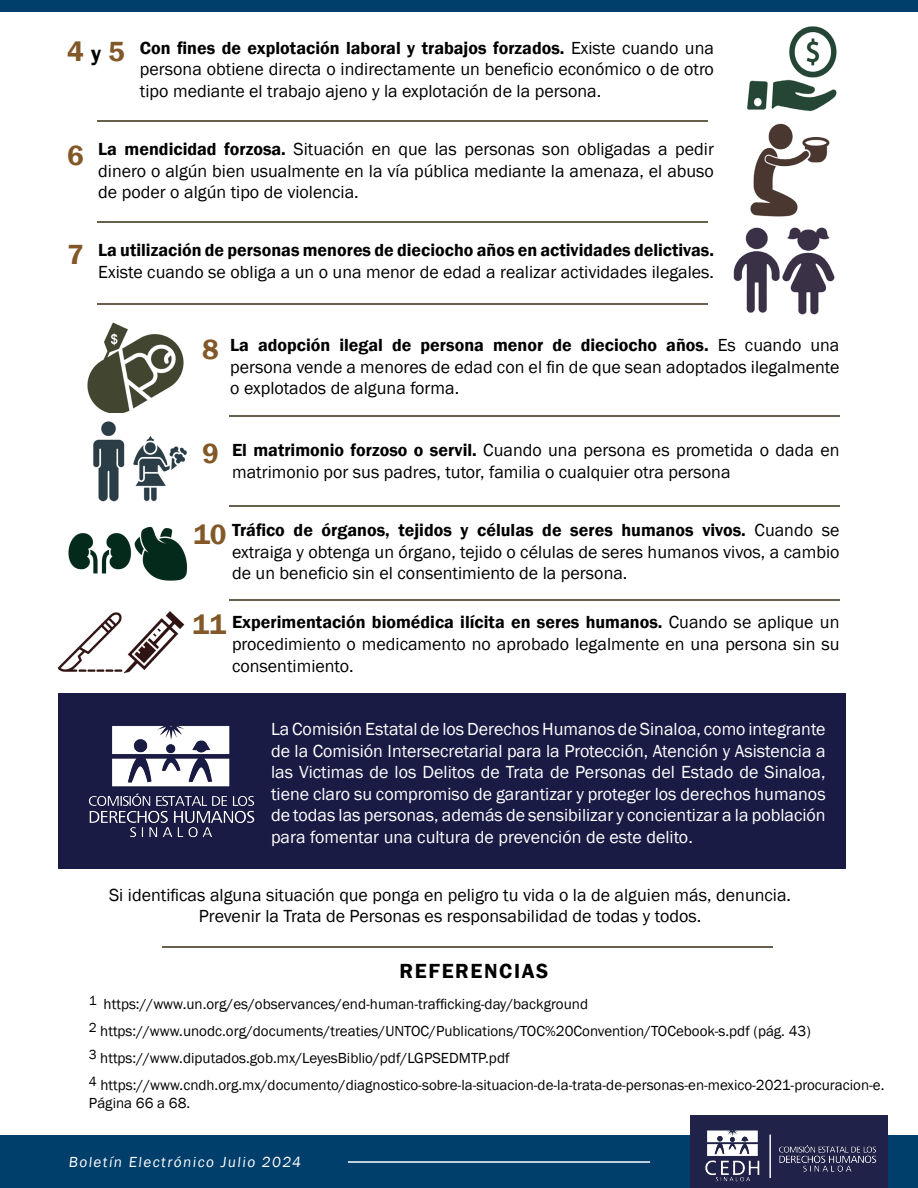
<style>
.page{position:relative;width:918px;height:1188px;background:#fff}
.page>*{position:absolute;margin:0;border:0;box-sizing:border-box;transform-origin:0 0}
.t1{font:600 28.5px "Franklin Gothic";color:#825828}
.t2{font:600 21px "Franklin Gothic";letter-spacing:.075em;color:#000}
.t3{font:18px/21.6px "Franklin Gothic";color:#000;text-align:justify}
.t4{font:18px/21.6px "Franklin Gothic";color:#fff;text-align:justify}
.t5{font:600 18px/21.6px "Franklin Gothic";color:#000}
.t6{font:15px/18px "Franklin Gothic";color:#000}
.t7{font:15px "Franklin Gothic";color:#fff}
.s1{font-size:22.5px;color:#000}
.s2{font-weight:600}
.s3{font-weight:400}
</style>
<div class="page">
<div style="left:0;top:1135px;width:918px;height:53px;background:#003e6b"></div>
<div style="left:690px;top:1115px;width:198px;height:73px;background:#20224a"></div>
<div style="left:58px;top:693px;width:788px;height:176px;background:#1a1b45"></div>
<hr style="left:348px;top:1161px;width:302px;height:2px;background:#fff">
<img style="left:705px;top:1130px;width:172px;height:52px">
<hr style="left:98px;top:120px;width:610px;height:1px;background:#66604d">
<div style="left:1px;top:0;width:917px;height:12px;background:#003e6b"></div>
<img style="left:747px;top:26px;width:90px;height:86px">
<img style="left:750px;top:123px;width:80px;height:94px">
<hr style="left:98px;top:221px;width:610px;height:1px;background:#66604d">
<img style="left:733px;top:227px;width:102px;height:88px">
<hr style="left:98px;top:303px;width:610px;height:1px;background:#66604d">
<img style="left:87px;top:322px;width:97px;height:91px">
<hr style="left:229px;top:415px;width:610px;height:2px;background:#66604d">
<img style="left:93px;top:421px;width:94px;height:81px">
<hr style="left:229px;top:505px;width:610px;height:2px;background:#66604d">
<img style="left:68px;top:526px;width:119px;height:55px">
<hr style="left:229px;top:599px;width:610px;height:2px;background:#66604d">
<img style="left:58px;top:611px;width:127px;height:63px">
<img style="left:88px;top:726px;width:167px;height:112px">
<hr style="left:163px;top:946px;width:610px;height:2px;background:#66604d">
<p class="t1" style="left:67px;top:34px;width:59px">4 <span class="s1">y</span> 5</p>
<p class="t3" style="left:140px;top:37px;width:576px"><span class="s2">Con fines de explotación laboral y trabajos forzados.</span> Existe cuando una persona obtiene directa o indirectamente un beneficio económico o de otro tipo mediante el trabajo ajeno y la explotación de la persona.</p>
<p class="t1" style="left:67px;top:138px;width:18px">6</p>
<p class="t3" style="left:98px;top:139px;width:617px"><span class="s2">La mendicidad forzosa.</span> Situación en que las personas son obligadas a pedir dinero o algún bien usualmente en la vía pública mediante la amenaza, el abuso de poder o algún tipo de violencia.</p>
<p class="t1" style="left:67px;top:237px;width:18px">7</p>
<p class="t5" style="left:98px;top:240px;width:617px">La utilización de personas menores de dieciocho años en actividades delictivas.<br><span class="s3">Existe cuando se obliga a un o una menor de edad a realizar actividades ilegales.</span></p>
<p class="t1" style="left:202px;top:332px;width:18px">8</p>
<p class="t3" style="left:230px;top:335px;width:611px"><span class="s2">La adopción ilegal de persona menor de dieciocho años.</span> Es cuando una persona vende a menores de edad con el fin de que sean adoptados ilegalmente o explotados de alguna forma.</p>
<p class="t1" style="left:202px;top:436px;width:18px">9</p>
<p class="t3" style="left:232px;top:440px;width:609px"><span class="s2">El matrimonio forzoso o servil.</span> Cuando una persona es prometida o dada en matrimonio por sus padres, tutor, familia o cualquier otra persona</p>
<p class="t3" style="left:232px;top:520px;width:609px"><span class="s2">Tráfico de órganos, tejidos y células de seres humanos vivos.</span> Cuando se extraiga y obtenga un órgano, tejido o células de seres humanos vivos, a cambio de un beneficio sin el consentimiento de la persona.</p>
<p class="t3" style="left:232px;top:612px;width:609px"><span class="s2">Experimentación biomédica ilícita en seres humanos.</span> Cuando se aplique un procedimiento o medicamento no aprobado legalmente en una persona sin su consentimiento.</p>
<p class="t1" style="left:193px;top:517px;width:35px">10</p>
<p class="t1" style="left:192px;top:607px;width:35px">11</p>
<p class="t4" style="left:271px;top:719px;width:556px">La Comisión Estatal de los Derechos Humanos de Sinaloa, como integrante de la Comisión Intersecretarial para la Protección, Atención y Asistencia a las Victimas de los Delitos de Trata de Personas del Estado de Sinaloa, tiene claro su compromiso de garantizar y proteger los derechos humanos de todas las personas, además de sensibilizar y concientizar a la población para fomentar una cultura de prevención de este delito.</p>
<p class="t3" style="left:109px;top:884px;width:683px">Si identificas alguna situación que ponga en peligro tu vida o la de alguien más, denuncia.</p>
<p class="t3" style="left:199px;top:906px;width:504px">Prevenir la Trata de Personas es responsabilidad de todas y todos.</p>
<p class="t2" style="left:400px;top:959px;width:150px">REFERENCIAS</p>
<p class="t6" style="left:89px;top:996px;width:501px"><sup>1</sup> https://www.un.org/es/observances/end-human-trafficking-day/background</p>
<p class="t6" style="left:89px;top:1023px;width:723px"><sup>2</sup> https://www.unodc.org/documents/treaties/UNTOC/Publications/TOC%20Convention/TOCebook-s.pdf (pág. 43)</p>
<p class="t6" style="left:89px;top:1050px;width:422px"><sup>3</sup> https://www.diputados.gob.mx/LeyesBiblio/pdf/LGPSEDMTP.pdf</p>
<p class="t6" style="left:89px;top:1077px;width:797px"><sup>4</sup> https://www.cndh.org.mx/documento/diagnostico-sobre-la-situacion-de-la-trata-de-personas-en-mexico-2021-procuracion-e.<br>Página 66 a 68.</p>
<p class="t7" style="left:69px;top:1153px;width:236px">Boletín Electrónico Julio 2024</p>
</div>
